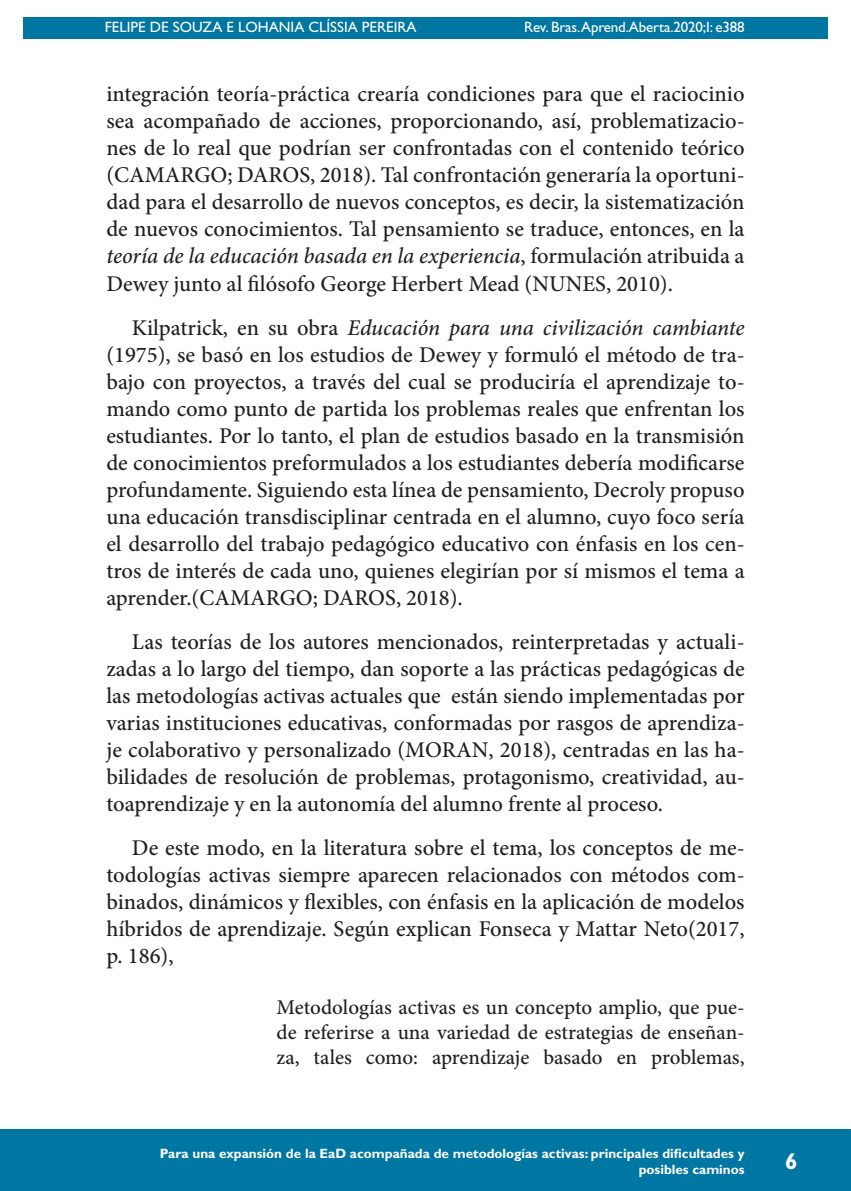
<style>
.page{position:relative;width:851px;height:1191px;background:#fff}
.page>*{position:absolute;margin:0;border:0;box-sizing:border-box;transform-origin:0 0}
.Texto_corrido{font:500 22.5px/27px "Minion Pro";color:#231f20;text-align:justify}
.t1{font:700 22.5px "Gill Sans Std";color:#fff}
.Citação{font:500 21px/25.2px "Minion Pro";color:#231f20;text-align:justify}
.t2{font:15px "Gill Sans Std";color:#fff}
.t3{font:700 13.5px/16.2px "Gill Sans Std";color:#fff;text-align:right}
.s1{font-style:italic}
</style>
<div class="page">
<hr style="left:104px;top:0;width:1px;height:467px;background:#0076a3">
<div style="left:23px;top:17px;width:804px;height:21px;background:#0076a3"></div>
<div style="left:0;top:1129px;width:850px;height:62px;background:#0076a3"></div>
<p class="t2" style="left:105px;top:18px;width:313px">FELIPE DE SOUZA E LOHANIA CLÍSSIA PEREIRA</p>
<p class="t2" style="left:524px;top:18px;width:222px">Rev. Bras.Aprend.Aberta.2020;I: e388</p>
<p class="Texto_corrido" style="left:106px;top:81px;width:639px">integración teoría-práctica crearía condiciones para que el raciocinio sea acompañado de acciones, proporcionando, así, problematizacio&shy;nes de lo real que podrían ser confrontadas con el contenido teórico (CAMARGO; DAROS, 2018). Tal confrontación generaría la oportuni&shy;dad para el desarrollo de nuevos conceptos, es decir, la sistematización de nuevos conocimientos. Tal pensamiento se traduce, entonces, en la <span class="s1">teoría de la educación basada en la experiencia</span>, formulación atribuida a Dewey junto al filósofo George Herbert Mead (NUNES, 2010).</p>
<p class="Texto_corrido" style="left:106px;top:314px;width:639px;text-indent:26px">Kilpatrick, en su obra <span class="s1">Educación para una civilización cambiante </span>(1975), se basó en los estudios de Dewey y formuló el método de tra&shy;bajo con proyectos, a través del cual se produciría el aprendizaje to&shy;mando como punto de partida los problemas reales que enfrentan los estudiantes. Por lo tanto, el plan de estudios basado en la transmisión de conocimientos preformulados a los estudiantes debería modificarse profundamente. Siguiendo esta línea de pensamiento, Decroly propuso una educación transdisciplinar centrada en el alumno, cuyo foco sería el desarrollo del trabajo pedagógico educativo con énfasis en los cen&shy;tros de interés de cada uno, quienes elegirían por sí mismos el tema a aprender.(CAMARGO; DAROS, 2018).</p>
<p class="Texto_corrido" style="left:106px;top:628px;width:639px;text-indent:26px">Las teorías de los autores mencionados, reinterpretadas y actuali&shy;zadas a lo largo del tiempo, dan soporte a las prácticas pedagógicas de las metodologías activas actuales que están siendo implementadas por varias instituciones educativas, conformadas por rasgos de aprendiza&shy;je colaborativo y personalizado (MORAN, 2018), centradas en las ha&shy;bilidades de resolución de problemas, protagonismo, creatividad, au&shy;toaprendizaje y en la autonomía del alumno frente al proceso.</p>
<p class="Texto_corrido" style="left:106px;top:834px;width:639px;text-indent:26px">De este modo, en la literatura sobre el tema, los conceptos de me&shy;todologías activas siempre aparecen relacionados con métodos com&shy;binados, dinámicos y flexibles, con énfasis en la aplicación de modelos híbridos de aprendizaje. Según explican Fonseca y Mattar Neto(2017, p. 186),</p>
<p class="Citação" style="left:276px;top:994px;width:469px">Metodologías activas es un concepto amplio, que pue&shy;de referirse a una variedad de estrategias de enseñan&shy;za, tales como: aprendizaje basado en problemas,</p>
<p class="t3" style="left:160px;top:1145px;width:586px">Para una expansión de la EaD acompañada de metodologías activas: principales dificultades y posibles caminos</p>
<p class="t1" style="left:785px;top:1148px;width:14px">6</p>
</div>
